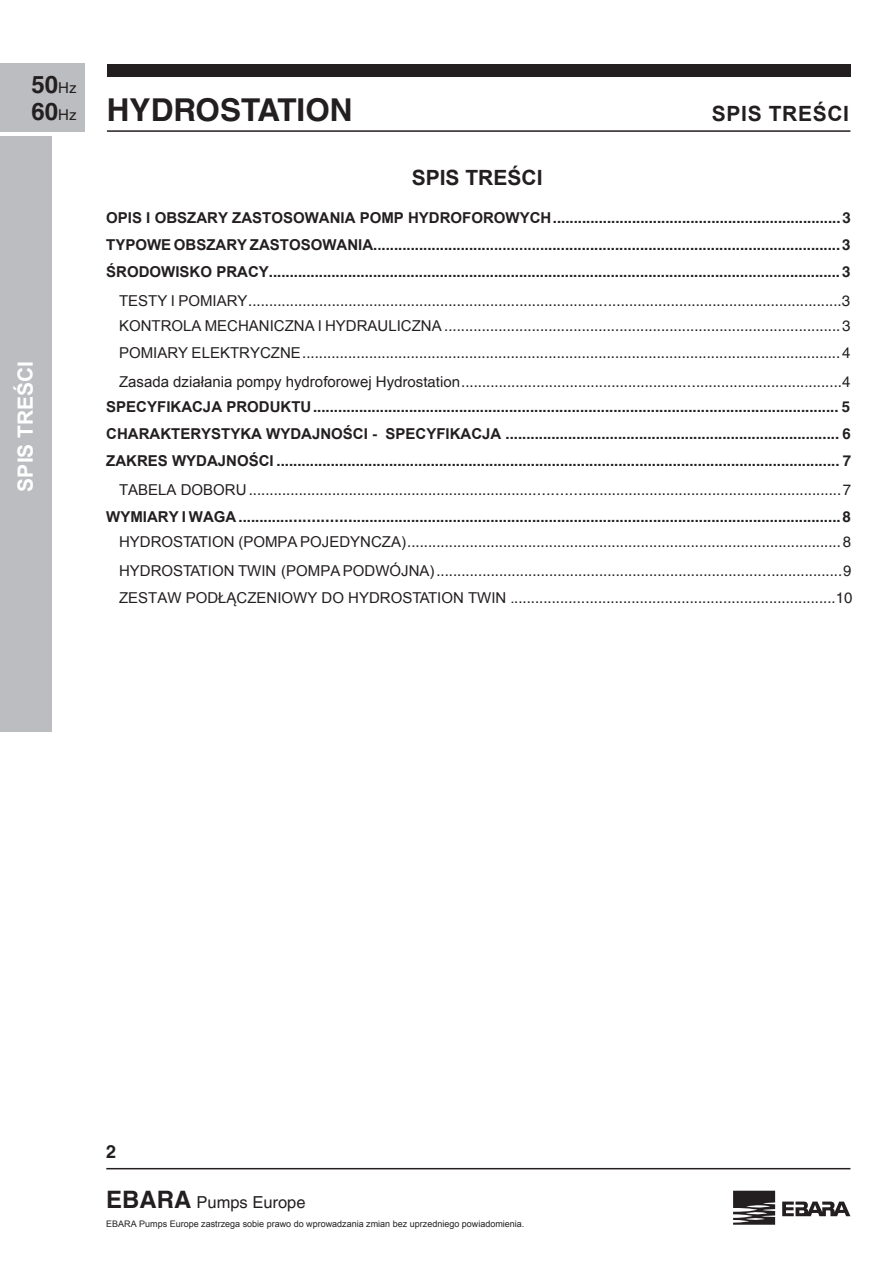
<style>
.page{position:relative;width:893px;height:1263px;background:#fff}
.page>*{position:absolute;margin:0;border:0;box-sizing:border-box;transform-origin:0 0}
.t1{font:700 31.5px "Helvetica LT Pro";color:#231f20}
.t2{font:700 24px "Helvetica LT Pro";color:#231f20}
.t3{font:700 21px "Arial";letter-spacing:.015em;color:#231f20}
.t4{font:700 21px "Arial";color:#fff}
.t5{font:700 18px "Helvetica LT Pro";color:#231f20}
.t6{font:16.5px "Helvetica LT Pro";color:#231f20}
.Indice{font:15px "Helvetica LT Pro";color:#231f20}
.Indice-2{font:700 15px "Helvetica LT Pro";color:#231f20}
.t7{font:9px "Arial";color:#231f20}
.s1{font-weight:400;font-size:15px}
.s2{font-size:24px}
.s3{font-family:"Arial"}
.s4{font-family:"Arial";font-size:16.5px}
.s5{font-weight:700;font-size:24px}
</style>
<div class="page">
<div style="left:107px;top:64px;width:743px;height:13px;background:#231f20"></div>
<div style="left:0;top:64px;width:85px;height:68px;background:#bcbdc0"></div>
<hr style="left:107px;top:130px;width:743px;height:2px;background:#231f20">
<hr style="left:106px;top:1168px;width:744px;height:1px;background:#231f20">
<svg style="left:733px;top:1191px;width:42px;height:34px"></svg>
<svg style="left:782px;top:1201px;width:68px;height:15px"></svg>
<div style="left:0;top:136px;width:51px;height:595px;background:#bcbdc0"></div>
<h2 class="t2" style="left:32px;top:70px;width:47px">50<span class="s1">Hz</span></h2>
<h1 class="t1" style="left:32px;top:91px;width:323px"><span class="s2">60</span><span class="s1">Hz</span> HYDROSTATION</h1>
<p class="t3" style="left:712px;top:100px;width:139px">SPIS TREŚCI</p>
<p class="t4" style="left:12px;top:491px;width:132px;rotate:-90deg">SPIS TREŚCI</p>
<p class="t3" style="left:412px;top:164px;width:132px">SPIS TREŚCI</p>
<p class="Indice-2" style="left:106px;top:209px;width:746px"><span class="s3">OPIS I OBSZARY ZASTOSOWANIA POMP HYDROFOROWYCH</span>...............................................<span class="s3">.</span>.....................3</p>
<p class="Indice-2" style="left:106px;top:236px;width:746px">TYP<span class="s3">OWE OBSZARY ZASTOSOWANIA</span>.<span class="s3">.</span>..........................<span class="s3">..............</span>......................................................................3</p>
<p class="Indice-2" style="left:106px;top:263px;width:746px"><span class="s3">ŚRODOWISKO PRACY</span>..................................................................................................................<span class="s3">.........</span>..............3</p>
<p class="Indice" style="left:119px;top:292px;width:732px"><span class="s3">TESTY I POMIARY</span>....................................................................................<span class="s4">...</span>.......................................................3</p>
<p class="Indice" style="left:119px;top:317px;width:733px"><span class="s3">KONTROLA MECHANICZNA I HYDRAULICZNA</span> ...............................................................................................3</p>
<p class="Indice" style="left:119px;top:344px;width:733px"><span class="s3">POMIARY ELEKTRYCZNE</span>.................................................................................................................................4</p>
<p class="Indice" style="left:119px;top:373px;width:733px"><span class="s3">Zasada działania pompy hydroforowej</span> Hydrostation.....................................................<span class="s4">...</span>..........................<span class="s3">.</span>........4</p>
<p class="Indice-2" style="left:106px;top:398px;width:745px"><span class="s3">SPECYFIKACJA PRODUKTU</span>.............................................................................................................................. 5</p>
<p class="Indice-2" style="left:106px;top:425px;width:746px"><span class="s3">CHARAKTERYSTYKA WYDAJNOŚCI - SPECYFIKACJA</span> ................................................................................ 6</p>
<p class="Indice-2" style="left:106px;top:452px;width:746px"><span class="s3">ZAKRES WYDAJNOŚCI</span> .................................<span class="s3">..</span>.................................................................................................... 7</p>
<p class="Indice" style="left:119px;top:481px;width:733px"><span class="s3">TABELA DOBORU</span>....................................................................<span class="s4">...........</span>..............................................................7</p>
<p class="Indice-2" style="left:106px;top:507px;width:746px"><span class="s3">WYMIARY I WAGA</span>............<span class="s4">..............</span>.....................................................................................................................8</p>
<p class="Indice" style="left:119px;top:533px;width:733px"><span class="s3">HYDROSTATION (POMPA POJEDYNCZA)</span>........................................................................................................8</p>
<p class="Indice" style="left:119px;top:562px;width:734px"><span class="s3">HYDROSTATION TWIN (POMPA PODWÓJNA)</span>.............................................................................<span class="s4">...</span>.................9</p>
<p class="Indice" style="left:119px;top:589px;width:735px"><span class="s3">ZESTAW PODŁĄCZENIOWY DO HYDROSTATION TWIN .</span>................<span class="s4">.</span>............................................................10</p>
<p class="t5" style="left:106px;top:1141px;width:12px">2</p>
<p class="t6" style="left:106px;top:1192px;width:201px"><span class="s5">EBARA</span> Pumps Europe</p>
<p class="t7" style="left:106px;top:1218px;width:420px">EBARA Pumps Europe zastrzega sobie prawo do wprowadzania zmian bez uprzedniego powiadomienia.</p>
</div>
